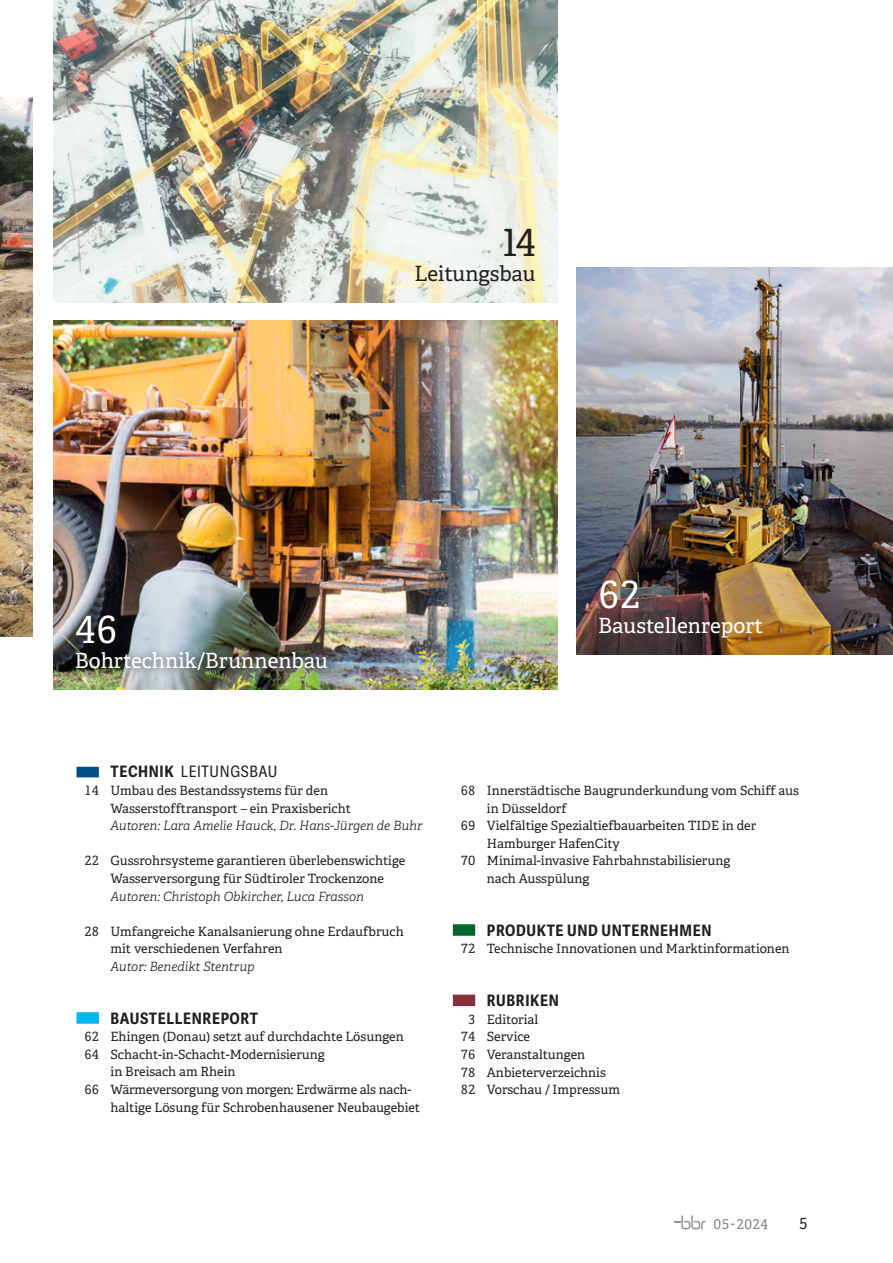
<style>
.page{position:relative;width:893px;height:1263px;background:#fff}
.page>*{position:absolute;margin:0;border:0;box-sizing:border-box;transform-origin:0 0}
.t1{font:37.5px "Adelle";color:#fff}
.t2{font:37.5px "Adelle";color:#231f20}
.t3{font:21px "Adelle";color:#fff}
.t4{font:21px "Adelle";letter-spacing:-.005em;color:#231f20}
.t5{font:700 15.75px "Adelle Sans Cnd";letter-spacing:.04em;color:#231f20}
.t6{font:15.75px "Adelle Sans Cnd";letter-spacing:.04em;color:#231f20}
.t7{font:15.3px "Adelle";color:#231f20}
.t8{font:13.5px "Adelle";color:#808285}
.t9{font:12.75px/17.5px "Adelle";color:#231f20}
.t10{font:italic 300 12.75px "Adelle";color:#231f20}
.s1{font-weight:700}
</style>
<div class="page">
<svg style="left:674px;top:1215px;width:31px;height:14px"></svg>
<img style="left:54px;top:320px;width:503px;height:369px">
<img style="left:0;top:98px;width:32px;height:539px">
<img style="left:54px;top:0;width:503px;height:302px">
<img style="left:577px;top:267px;width:316px;height:387px">
<svg style="left:77px;top:767px;width:22px;height:10px"></svg>
<svg style="left:77px;top:1012px;width:22px;height:12px"></svg>
<div style="left:67px;top:606px;width:269px;height:73px;background:#231f20;opacity:.75"></div>
<svg style="left:453px;top:924px;width:22px;height:12px"></svg>
<svg style="left:453px;top:995px;width:22px;height:11px"></svg>
<h1 class="t2" style="left:503px;top:220px;width:34px">14</h1>
<h2 class="t4" style="left:414px;top:261px;width:123px">Leitungsbau</h2>
<h1 class="t1" style="left:75px;top:607px;width:44px">46</h1>
<h2 class="t3" style="left:75px;top:648px;width:255px">Bohrtechnik/Brunnenbau</h2>
<h1 class="t1" style="left:598px;top:571px;width:44px">62</h1>
<h2 class="t3" style="left:598px;top:613px;width:167px">Baustellenreport</h2>
<p class="t6" style="left:111px;top:763px;width:168px"><span class="s1">TECHNIK</span> LEITUNGSBAU</p>
<p class="t9" style="left:111px;top:782px;width:242px;text-indent:-26px">14 Umbau des Bestandssystems für den<br>Wasserstofftransport – ein Praxisbericht</p>
<p class="t10" style="left:111px;top:818px;width:313px">Autoren: Lara Amelie Hauck, Dr. Hans-Jürgen de Buhr</p>
<p class="t9" style="left:85px;top:852px;width:322px;text-align:center">22 Gussrohrsysteme garantieren überlebenswichtige<br>Wasserversorgung für Südtiroler Trockenzone</p>
<p class="t10" style="left:111px;top:888px;width:255px">Autoren: Christoph Obkircher, Luca Frasson</p>
<p class="t9" style="left:111px;top:923px;width:295px;text-indent:-26px">28 Umfangreiche Kanalsanierung ohne Erdaufbruch mit verschiedenen Verfahren</p>
<p class="t10" style="left:111px;top:959px;width:145px">Autor: Benedikt Stentrup</p>
<p class="t5" style="left:111px;top:1009px;width:149px">BAUSTELLENREPORT</p>
<p class="t9" style="left:85px;top:1028px;width:321px">62 Ehingen (Donau) setzt auf durchdachte Lösungen</p>
<p class="t9" style="left:85px;top:1046px;width:242px">64 Schacht-in-Schacht-Modernisierung</p>
<p class="t9" style="left:111px;top:1063px;width:126px">in Breisach am Rhein</p>
<p class="t9" style="left:85px;top:1081px;width:328px">66 Wärmeversorgung von morgen: Erdwärme als nach-</p>
<p class="t9" style="left:111px;top:1098px;width:311px">haltige Lösung für Schrobenhausener Neubaugebiet</p>
<p class="t9" style="left:461px;top:782px;width:340px">68 Innerstädtische Baugrunderkundung vom Schiff aus</p>
<p class="t9" style="left:487px;top:799px;width:81px">in Düsseldorf</p>
<p class="t9" style="left:461px;top:817px;width:297px">69 Vielfältige Spezialtiefbauarbeiten TIDE in der</p>
<p class="t9" style="left:487px;top:835px;width:135px">Hamburger HafenCity</p>
<p class="t9" style="left:461px;top:852px;width:271px">70 Minimal-invasive Fahrbahnstabilisierung</p>
<p class="t9" style="left:487px;top:870px;width:104px">nach Ausspülung</p>
<p class="t5" style="left:487px;top:921px;width:226px">PRODUKTE UND UNTERNEHMEN</p>
<p class="t9" style="left:461px;top:940px;width:330px">72 Technische Innovationen und Marktinformationen</p>
<p class="t5" style="left:487px;top:991px;width:73px">RUBRIKEN</p>
<p class="t9" style="left:461px;top:1010px;width:161px;text-indent:7px">3 Editorial<br>74 Service<br>76 Veranstaltungen<br>78 Anbieterverzeichnis<br>82 Vorschau / Impressum</p>
<p class="t8" style="left:714px;top:1216px;width:56px">05-2024</p>
<p class="t7" style="left:799px;top:1214px;width:10px">5</p>
</div>
